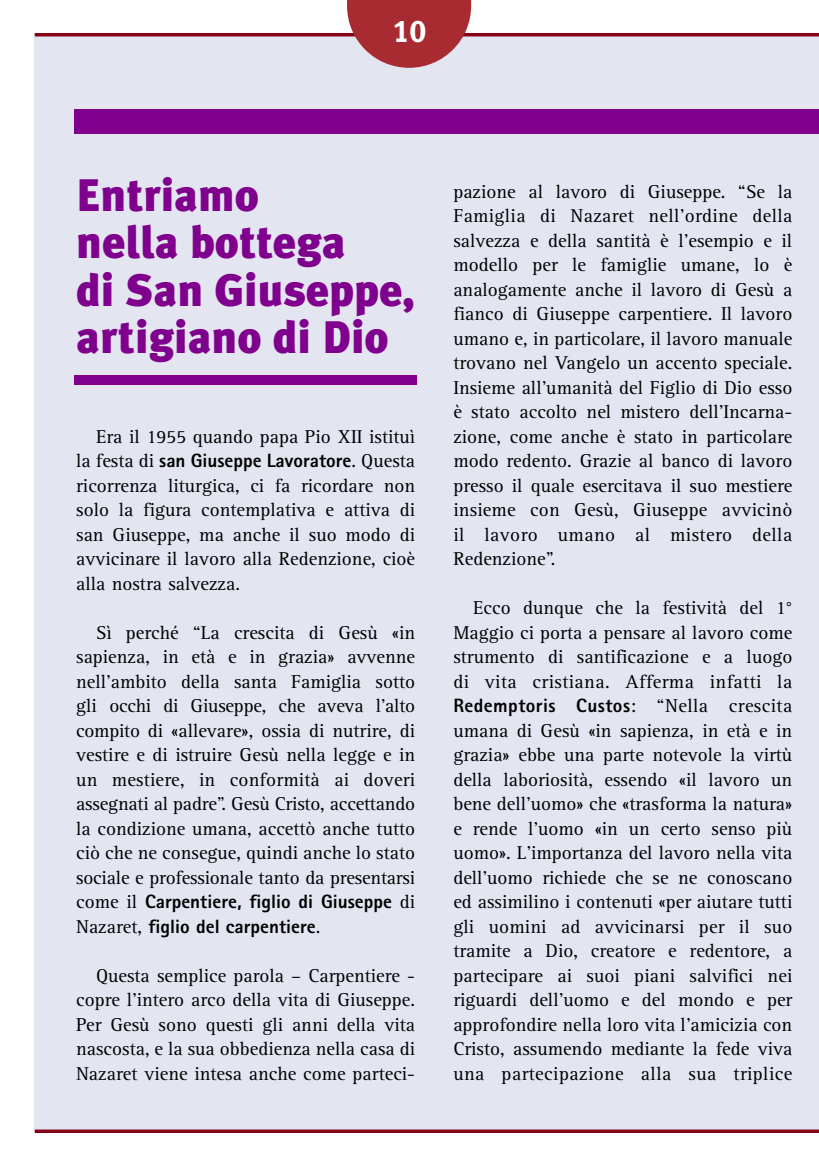
<style>
.page{position:relative;width:819px;height:1166px;background:#fff}
.page>*{position:absolute;margin:0;border:0;box-sizing:border-box;transform-origin:0 0}
.t1{font:900 45.5px/47.2px "Meta Plus";color:#7f008d}
.t2{font:31.5px "Meta Plus Bold Caps";color:#fff}
.t3{font:19.25px/24.5px "Rotis Serif";color:#000;text-align:justify}
.t4{font:800 19.25px/24.5px "Rotis Sans Serif";color:#000}
.t5{font:800 19.25px "Rotis Sans Serif";letter-spacing:.02em;color:#000}
.s1{font-family:"Rotis Serif";font-weight:400}
</style>
<div class="page">
<div style="left:35px;top:35px;width:784px;height:1096px;background:#e3e5f1"></div>
<hr style="left:35px;top:33px;width:784px;height:3px;background:#850016">
<svg style="left:35px;top:1129px;width:784px;height:4px;background:#911d32"></svg>
<svg style="left:347px;top:0;width:124px;height:68px"></svg>
<div style="left:74px;top:109px;width:745px;height:25px;background:#7f008d"></div>
<div style="left:74px;top:375px;width:343px;height:10px;background:#7f008d"></div>
<h2 class="t2" style="left:392px;top:13px;width:35px">10</h2>
<h1 class="t1" style="left:76px;top:172px;width:340px">Entriamo<br>nella bottega<br>di San Giuseppe, artigiano di Dio</h1>
<p class="t3" style="left:96px;top:426px;width:320px">Era il 1955 quando papa Pio XII istituì</p>
<p class="t4" style="left:76px;top:450px;width:340px"><span class="s1">la festa di</span> san Giuseppe Lavoratore<span class="s1">. Questa</span></p>
<p class="t3" style="left:76px;top:475px;width:340px">ricorrenza liturgica, ci fa ricordare non solo la figura contemplativa e attiva di san Giuseppe, ma anche il suo modo di avvicinare il lavoro alla Redenzione, cioè alla nostra salvezza.</p>
<p class="t3" style="left:76px;top:622px;width:340px;text-indent:20px">Sì perché “La crescita di Gesù «in sapienza, in età e in grazia» avvenne nell'ambito della santa Famiglia sotto gli occhi di Giuseppe, che aveva l'alto compito di «allevare», ossia di nutrire, di vestire e di istruire Gesù nella legge e in un mestiere, in conformità ai doveri assegnati al padre”. Gesù Cristo, accettando la condizione umana, accettò anche tutto ciò che ne consegue, quindi anche lo stato sociale e professionale tanto da presentarsi</p>
<p class="t4" style="left:76px;top:891px;width:340px"><span class="s1">come il</span> Carpentiere, figlio di Giuseppe <span class="s1">di<br>Nazaret,</span> figlio del carpentiere<span class="s1">.</span></p>
<p class="t3" style="left:76px;top:965px;width:340px;text-indent:20px">Questa semplice parola – Carpentiere - copre l'intero arco della vita di Giuseppe.<br>Per Gesù sono questi gli anni della vita nascosta, e la sua obbedienza nella casa di Nazaret viene intesa anche come parteci-</p>
<p class="t3" style="left:453px;top:181px;width:340px">pazione al lavoro di Giuseppe. “Se la Famiglia di Nazaret nell'ordine della salvezza e della santità è l'esempio e il modello per le famiglie umane, lo è analogamente anche il lavoro di Gesù a fianco di Giuseppe carpentiere. Il lavoro umano e, in particolare, il lavoro manuale trovano nel Vangelo un accento speciale.<br>Insieme all'umanità del Figlio di Dio esso è stato accolto nel mistero dell'Incarna&shy;zione, come anche è stato in particolare modo redento. Grazie al banco di lavoro presso il quale esercitava il suo mestiere insieme con Gesù, Giuseppe avvicinò il lavoro umano al mistero della Redenzione”.</p>
<p class="t3" style="left:453px;top:598px;width:340px;text-indent:20px">Ecco dunque che la festività del 1° Maggio ci porta a pensare al lavoro come strumento di santificazione e a luogo di vita cristiana. Afferma infatti la</p>
<p class="t5" style="left:453px;top:699px;width:340px">Redemptoris Custos<span class="s1">: “Nella crescita</span></p>
<p class="t3" style="left:453px;top:720px;width:340px">umana di Gesù «in sapienza, in età e in grazia» ebbe una parte notevole la virtù della laboriosità, essendo «il lavoro un bene dell'uomo» che «trasforma la natura» e rende l'uomo «in un certo senso più uomo». L'importanza del lavoro nella vita dell'uomo richiede che se ne conoscano ed assimilino i contenuti «per aiutare tutti gli uomini ad avvicinarsi per il suo tramite a Dio, creatore e redentore, a partecipare ai suoi piani salvifici nei riguardi dell'uomo e del mondo e per approfondire nella loro vita l'amicizia con Cristo, assumendo mediante la fede viva una partecipazione alla sua triplice</p>
</div>
